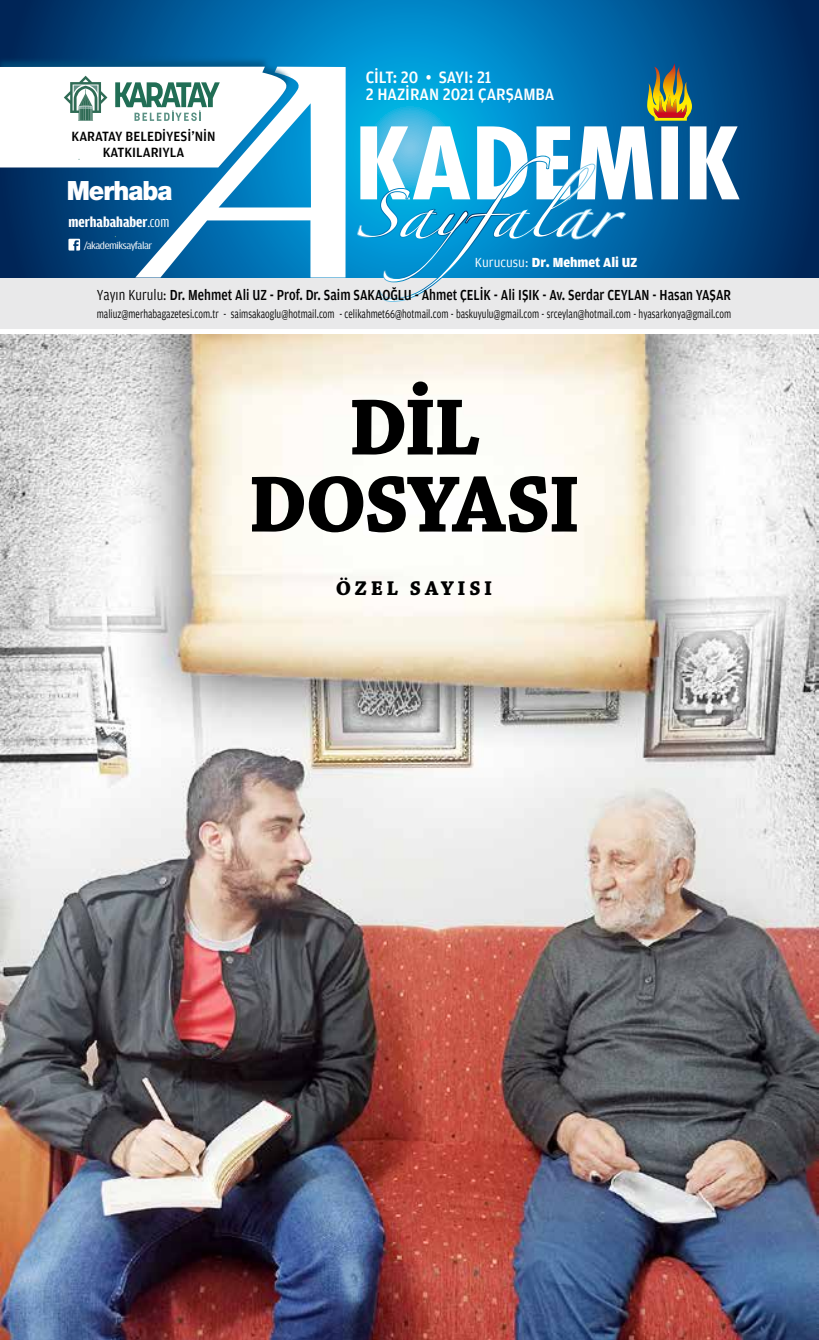
<style>
.page{position:relative;width:819px;height:1340px;background:#fff}
.page>*{position:absolute;margin:0;border:0;box-sizing:border-box;transform-origin:0 0}
.t1{font:700 84px/77px "Chaparral Pro";letter-spacing:-.035em;color:#000;text-align:center}
.t2{font:42.7px "Zapfino";color:#fff;scale:1.2 1}
.t3{font:900 26.6px "Helvetica Neue LT Pro";letter-spacing:-.04em;color:#fff;scale:.93 1}
.t4{font:700 21px "Chaparral Pro";letter-spacing:.165em;color:#000}
.t5{font:500 17.5px/17.5px "Toprak";color:#fff;scale:.93 1}
.t6{font:500 15.4px "Toprak";color:#000;scale:.84 1}
.t7{font:700 15.05px "Toprak Comp";color:#fff;scale:1.2 1}
.t8{font:500 14.17px/16.3px "Toprak";color:#000;text-align:center;scale:.95 1}
.t9{font:700 14px "Toprak";color:#fff;scale:.95 1}
.t10{font:12.25px "Toprak";color:#000;scale:.75 1}
.t11{font:10.5px "Toprak Cond";letter-spacing:-.04em;color:#fff;scale:1.21 1}
.s1{font-weight:400}
</style>
<div class="page">
<img style="left:0;top:334px;width:818px;height:1005px">
<div style="left:0;top:277px;width:819px;height:52px;background:#e9e9ea"></div>
<svg style="left:0;top:0;width:819px;height:277px;background:#00508a"></svg>
<svg style="left:135px;top:66px;width:221px;height:212px"></svg>
<svg style="left:356px;top:63px;width:383px;height:239px"></svg>
<svg style="left:68px;top:239px;width:12px;height:11px"></svg>
<div style="left:0;top:56px;width:292px;height:112px;background:#00517e;opacity:.75"></div>
<svg style="left:0;top:65px;width:295px;height:104px"></svg>
<h3 class="t5" style="left:366px;top:68px;width:204px">CİLT: 20 • SAYI: 21<br>2 HAZİRAN 2021 ÇARŞAMBA</h3>
<p class="t8" style="left:71px;top:128px;width:153px">KARATAY BELEDİYESİ’NİN<br>KATKILARIYLA</p>
<h2 class="t2" style="left:355px;top:196px;width:233px">Sayfalar</h2>
<h3 class="t3" style="left:67px;top:174px;width:115px">Merhaba</h3>
<p class="t7" style="left:68px;top:213px;width:86px">merhabahaber<span class="s1">.com</span></p>
<p class="t11" style="left:84px;top:239px;width:58px">/akademiksayfalar</p>
<p class="t9" style="left:474px;top:254px;width:172px"><span class="s1">Kurucusu:</span> Dr. Mehmet Ali UZ</p>
<p class="t6" style="left:97px;top:286px;width:756px"><span class="s1">Yayın Kurulu:</span> Dr. Mehmet Ali UZ - Prof. Dr. Saim SAKAOĞLU - Ahmet ÇELİK - Ali IŞIK - Av. Serdar CEYLAN - Hasan YAŞAR</p>
<p class="t10" style="left:97px;top:307px;width:847px">maliuz@merhabagazetesi.com.tr - saimsakaoglu@hotmail.com - celikahmet66@hotmail.com - baskuyulu@gmail.com - srceylan@hotmail.com - hyasarkonya@gmail.com</p>
<h1 class="t1" style="left:248px;top:392px;width:334px">DİL<br>DOSYASI</h1>
<h3 class="t4" style="left:336px;top:575px;width:158px">ÖZEL SAYISI</h3>
</div>
